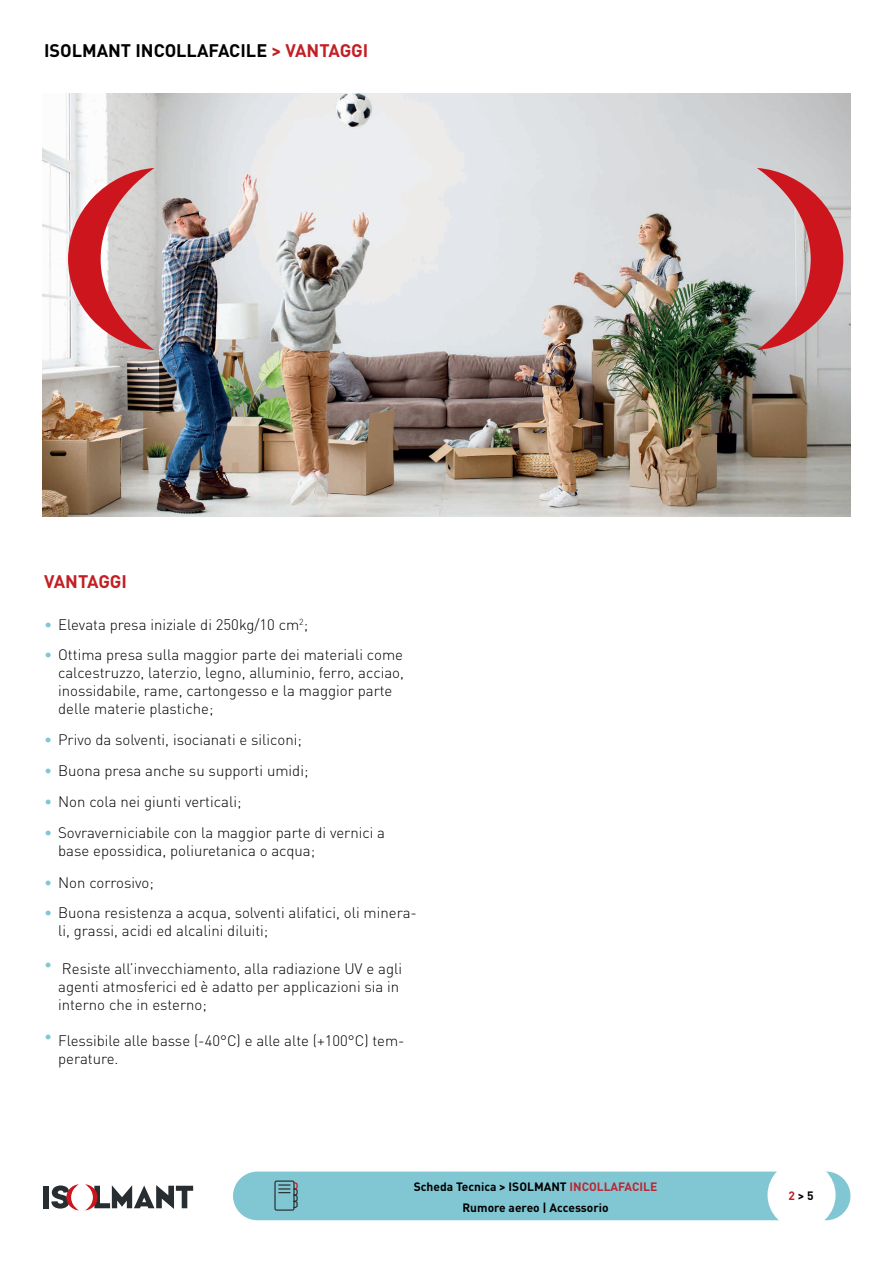
<style>
.page{position:relative;width:893px;height:1263px;background:#fff}
.page>*{position:absolute;margin:0;border:0;box-sizing:border-box;transform-origin:0 0}
.t1{font:700 18px "DIN Pro";color:#000001}
.t2{font:700 18px "DIN Pro";letter-spacing:-.01em;color:#c22025}
.t3{font:300 15px/18px "DIN Pro";color:#000001}
.t4{font:300 15px/18px "DIN";color:#000001}
.t5{font:700 12px "DIN Pro";color:#000001}
.s1{color:#c22025}
.s2{color:#81c7d3}
.s3{color:#b92834}
</style>
<div class="page">
<div style="left:43px;top:1186px;width:6px;height:22px;background:#282d31"></div>
<svg style="left:85px;top:1184px;width:108px;height:26px"></svg>
<svg style="left:51px;top:1184px;width:28px;height:26px"></svg>
<div style="left:233px;top:1171px;width:617px;height:49px;background:#81c7d3;border-radius:24px"></div>
<svg style="left:274px;top:1180px;width:24px;height:31px"></svg>
<div style="left:767px;top:1161px;width:69px;height:68px;background:#fff;border-radius:50%"></div>
<img style="left:43px;top:94px;width:807px;height:423px">
<svg style="left:68px;top:168px;width:86px;height:182px"></svg>
<svg style="left:757px;top:168px;width:86px;height:182px"></svg>
<p class="t1" style="left:44px;top:35px;width:326px">ISOLMANT INCOLLAFACILE <span class="s1">&gt; VANTAGGI</span></p>
<p class="t2" style="left:44px;top:567px;width:85px">VANTAGGI</p>
<p class="t3" style="left:44px;top:614px;width:266px"><span class="s2">•</span> Elevata presa iniziale di 250kg/10 cm<sup>2</sup>;</p>
<p class="t3" style="left:58px;top:644px;width:347px;text-indent:-14px"><span class="s2">•</span> Ottima presa sulla maggior parte dei materiali come calcestruzzo, laterzio, legno, alluminio, ferro, acciao, inossidabile, rame, cartongesso e la maggior parte delle materie plastiche;</p>
<p class="t3" style="left:44px;top:729px;width:259px"><span class="s2">•</span> Privo da solventi, isocianati e siliconi;</p>
<p class="t3" style="left:44px;top:760px;width:266px"><span class="s2">•</span> Buona presa anche su supporti umidi;</p>
<p class="t3" style="left:44px;top:791px;width:199px"><span class="s2">•</span> Non cola nei giunti verticali;</p>
<p class="t3" style="left:58px;top:822px;width:328px;text-indent:-14px"><span class="s2">•</span> Sovraverniciabile con la maggior parte di vernici a base epossidica, poliuretanica o acqua;</p>
<p class="t3" style="left:44px;top:873px;width:111px"><span class="s2">•</span> Non corrosivo;</p>
<p class="t3" style="left:58px;top:902px;width:360px;text-indent:-14px"><span class="s2">•</span> Buona resistenza a acqua, solventi alifatici, oli minera&shy;li, grassi, acidi ed alcalini diluiti;</p>
<p class="t4" style="left:58px;top:959px;width:345px;text-indent:-14px"><sup>•</sup> Resiste all’invecchiamento, alla radiazione UV e agli agenti atmosferici ed è adatto per applicazioni sia in interno che in esterno;</p>
<p class="t4" style="left:58px;top:1031px;width:348px;text-indent:-14px"><sup>•</sup> Flessibile alle basse (-40°C) e alle alte (+100°C) tem&shy;perature.</p>
<p class="t5" style="left:414px;top:1176px;width:245px">Scheda Tecnica &gt; ISOLMANT <span class="s3">INCOLLAFACILE</span></p>
<p class="t5" style="left:462px;top:1197px;width:148px">Rumore aereo | Accessorio</p>
<p class="t5" style="left:789px;top:1185px;width:27px"><span class="s1">2</span> &gt; 5</p>
</div>
